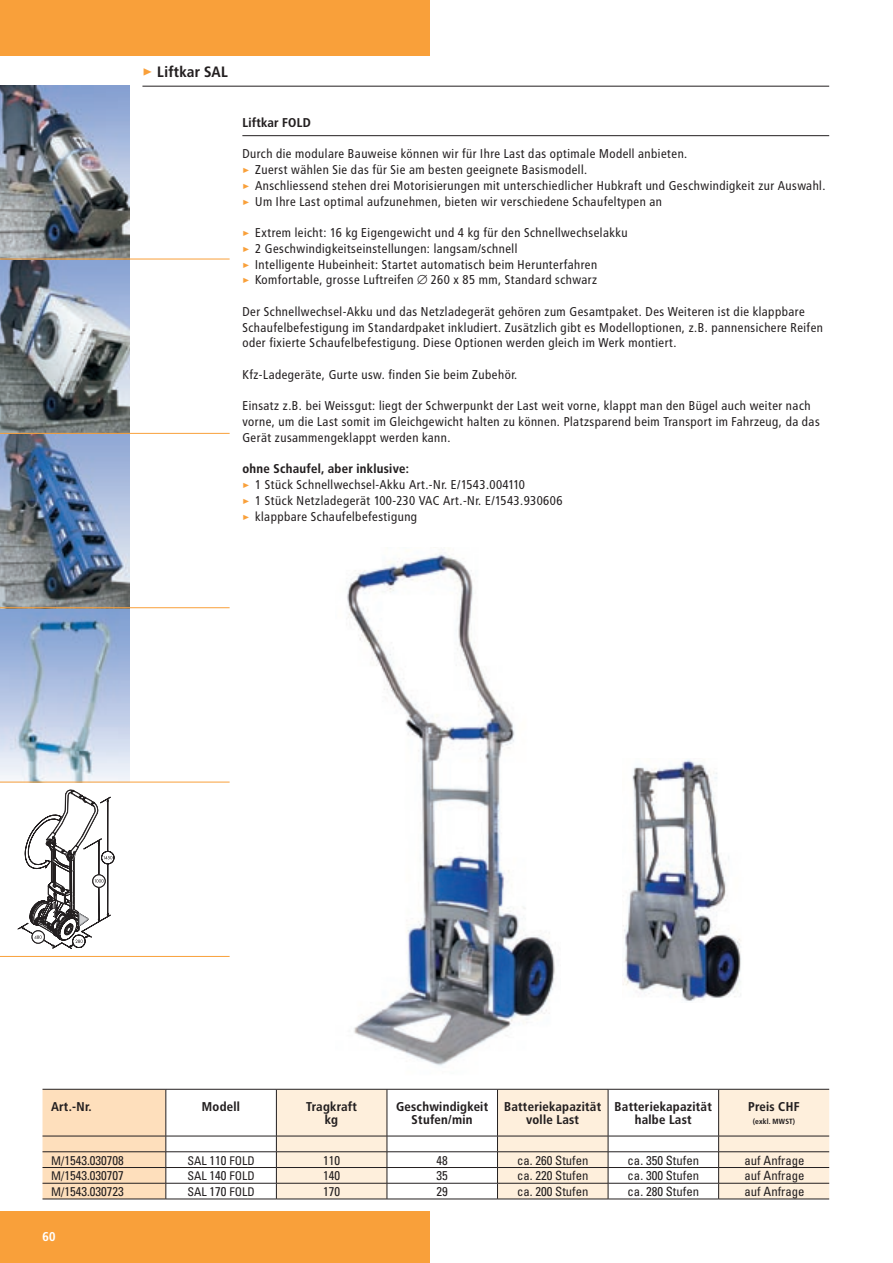
<style>
.page{position:relative;width:893px;height:1263px;background:#fff}
.page>*{position:absolute;margin:0;border:0;box-sizing:border-box;transform-origin:0 0}
.t1{font:700 15px "Transit";color:#231f20}
.t2{font:12.75px/15.8px "Transit";color:#231f20}
.t3{font:condensed 12.75px "Univers";color:#231f20}
.t4{font:700 12.75px/13.5px "Transit";color:#231f20;text-align:center}
.t5{font:700 12.75px "Transit";color:#fff}
.t6{font:condensed 12px "Univers";color:#231f20}
.t7{font:700 7.5px "Transit";color:#231f20}
.s1{font-size:18px;color:#f9a03a}
.s2{font-weight:700;color:#f9a03a}
.s3{font-weight:700}
.s4{font-size:12px}
.s5{font-size:12.75px}
</style>
<div class="page">
<div style="left:0;top:0;width:429px;height:55px;background:#f9a03a"></div>
<div style="left:0;top:1212px;width:429px;height:51px;background:#f9a03a"></div>
<hr style="left:0;top:956px;width:230px;height:1px;background:#f9a03a">
<img style="left:0;top:608px;width:130px;height:174px">
<svg style="left:18px;top:789px;width:97px;height:160px"></svg>
<img style="left:0;top:434px;width:130px;height:173px">
<svg style="left:0;top:260px;width:130px;height:173px;background:#7e8893"></svg>
<img style="left:0;top:85px;width:130px;height:174px">
<hr style="left:0;top:259px;width:230px;height:1px;background:#f9a03a">
<hr style="left:0;top:433px;width:230px;height:1px;background:#f9a03a">
<hr style="left:0;top:607px;width:230px;height:1px;background:#f9a03a">
<hr style="left:0;top:782px;width:230px;height:1px;background:#f9a03a">
<img style="left:623px;top:759px;width:118px;height:242px">
<img style="left:347px;top:552px;width:208px;height:514px">
<hr style="left:142px;top:86px;width:687px;height:1px;background:#231f20">
<svg style="left:167px;top:1090px;width:109px;height:109px"></svg>
<svg style="left:277px;top:1090px;width:552px;height:109px;fill:#feefdc"></svg>
<hr style="left:166px;top:1089px;width:110px;height:1px;background:#231f20">
<hr style="left:276px;top:1089px;width:111px;height:1px;background:#231f20">
<hr style="left:387px;top:1089px;width:110px;height:1px;background:#231f20">
<hr style="left:497px;top:1089px;width:111px;height:1px;background:#231f20">
<hr style="left:608px;top:1089px;width:111px;height:1px;background:#231f20">
<hr style="left:719px;top:1089px;width:110px;height:1px;background:#231f20">
<hr style="left:719px;top:1136px;width:110px;height:1px;background:#231f20">
<hr style="left:719px;top:1151px;width:110px;height:1px;background:#231f20">
<hr style="left:719px;top:1167px;width:110px;height:1px;background:#231f20">
<hr style="left:719px;top:1183px;width:110px;height:1px;background:#231f20">
<hr style="left:276px;top:1089px;width:1px;height:47px;background:#231f20">
<hr style="left:387px;top:1089px;width:1px;height:47px;background:#231f20">
<hr style="left:497px;top:1089px;width:1px;height:47px;background:#231f20">
<hr style="left:608px;top:1089px;width:1px;height:47px;background:#231f20">
<hr style="left:166px;top:1136px;width:110px;height:1px;background:#231f20">
<hr style="left:276px;top:1136px;width:111px;height:1px;background:#231f20">
<hr style="left:387px;top:1136px;width:110px;height:1px;background:#231f20">
<hr style="left:497px;top:1136px;width:111px;height:1px;background:#231f20">
<hr style="left:608px;top:1136px;width:111px;height:1px;background:#231f20">
<hr style="left:166px;top:1151px;width:110px;height:1px;background:#231f20">
<hr style="left:276px;top:1151px;width:111px;height:1px;background:#231f20">
<hr style="left:387px;top:1151px;width:110px;height:1px;background:#231f20">
<hr style="left:497px;top:1151px;width:111px;height:1px;background:#231f20">
<hr style="left:608px;top:1151px;width:111px;height:1px;background:#231f20">
<hr style="left:166px;top:1167px;width:110px;height:1px;background:#231f20">
<hr style="left:276px;top:1167px;width:111px;height:1px;background:#231f20">
<hr style="left:387px;top:1167px;width:110px;height:1px;background:#231f20">
<hr style="left:497px;top:1167px;width:111px;height:1px;background:#231f20">
<hr style="left:608px;top:1167px;width:111px;height:1px;background:#231f20">
<hr style="left:166px;top:1183px;width:110px;height:1px;background:#231f20">
<svg style="left:43px;top:1089px;width:124px;height:110px;background:#f1d4b3"></svg>
<hr style="left:276px;top:1183px;width:111px;height:1px;background:#231f20">
<svg style="left:276px;top:1136px;width:1px;height:63px"></svg>
<hr style="left:387px;top:1183px;width:110px;height:1px;background:#231f20">
<svg style="left:387px;top:1136px;width:1px;height:63px"></svg>
<hr style="left:497px;top:1183px;width:111px;height:1px;background:#231f20">
<svg style="left:497px;top:1136px;width:1px;height:63px"></svg>
<hr style="left:608px;top:1183px;width:111px;height:1px;background:#231f20">
<hr style="left:718px;top:1089px;width:1px;height:47px;background:#231f20">
<svg style="left:608px;top:1136px;width:1px;height:63px"></svg>
<svg style="left:718px;top:1136px;width:1px;height:63px"></svg>
<hr style="left:43px;top:1199px;width:123px;height:1px;background:#231f20">
<hr style="left:166px;top:1199px;width:110px;height:1px;background:#231f20">
<hr style="left:276px;top:1199px;width:111px;height:1px;background:#231f20">
<hr style="left:387px;top:1199px;width:110px;height:1px;background:#231f20">
<hr style="left:497px;top:1199px;width:111px;height:1px;background:#231f20">
<hr style="left:608px;top:1199px;width:111px;height:1px;background:#231f20">
<hr style="left:719px;top:1199px;width:110px;height:1px;background:#231f20">
<hr style="left:242px;top:135px;width:587px;height:1px;background:#231f20">
<p class="t1" style="left:142px;top:63px;width:87px"><span class="s1">&gt;</span> Liftkar SAL</p>
<p class="t4" style="left:242px;top:116px;width:70px">Liftkar FOLD</p>
<p class="t2" style="left:242px;top:146px;width:585px">Durch die modulare Bauweise können wir für Ihre Last das optimale Modell anbieten.<br><span class="s2">&gt;</span> Zuerst wählen Sie das für Sie am besten geeignete Basismodell.<br><span class="s2">&gt;</span> Anschliessend stehen drei Motorisierungen mit unterschiedlicher Hubkraft und Geschwindigkeit zur Auswahl. <span class="s2">&gt;</span> Um Ihre Last optimal aufzunehmen, bieten wir verschiedene Schaufeltypen an</p>
<p class="t2" style="left:242px;top:225px;width:387px"><span class="s2">&gt;</span> Extrem leicht: 16 kg Eigengewicht und 4 kg für den Schnellwechselakku <span class="s2">&gt;</span> 2 Geschwindigkeitseinstellungen: langsam/schnell<br><span class="s2">&gt;</span> Intelligente Hubeinheit: Startet automatisch beim Herunterfahren<br><span class="s2">&gt;</span> Komfortable, grosse Luftreifen ∅ 260 x 85 mm, Standard schwarz</p>
<p class="t2" style="left:242px;top:304px;width:583px">Der Schnellwechsel-Akku und das Netzladegerät gehören zum Gesamtpaket. Des Weiteren ist die klappbare<br>Schaufelbefestigung im Standardpaket inkludiert. Zusätzlich gibt es Modelloptionen, z.B. pannensichere Reifen oder fixierte Schaufelbefestigung. Diese Optionen werden gleich im Werk montiert.</p>
<p class="t2" style="left:242px;top:367px;width:277px">Kfz-Ladegeräte, Gurte usw. finden Sie beim Zubehör.</p>
<p class="t2" style="left:242px;top:398px;width:579px">Einsatz z.B. bei Weissgut: liegt der Schwerpunkt der Last weit vorne, klappt man den Bügel auch weiter nach vorne, um die Last somit im Gleichgewicht halten zu können. Platzsparend beim Transport im Fahrzeug, da das<br>Gerät zusammengeklappt werden kann.</p>
<p class="t2" style="left:242px;top:461px;width:322px"><span class="s3">ohne Schaufel, aber inklusive:<br></span><span class="s2">&gt;</span> 1 Stück Schnellwechsel-Akku Art.-Nr. E/1543.004110<br><span class="s2">&gt;</span> 1 Stück Netzladegerät 100-230 VAC Art.-Nr. E/1543.930606 <span class="s2">&gt;</span> klappbare Schaufelbefestigung</p>
<p class="t4" style="left:51px;top:1099px;width:42px">Art.-Nr.</p>
<p class="t4" style="left:202px;top:1099px;width:40px">Modell</p>
<p class="t4" style="left:306px;top:1099px;width:53px">Tragkraft kg</p>
<p class="t4" style="left:396px;top:1099px;width:94px">Geschwindigkeit<br>Stufen/min</p>
<p class="t4" style="left:504px;top:1099px;width:99px">Batteriekapazität volle Last</p>
<p class="t4" style="left:615px;top:1099px;width:99px">Batteriekapazität halbe Last</p>
<p class="t4" style="left:748px;top:1099px;width:53px">Preis CHF</p>
<p class="t7" style="left:753px;top:1117px;width:44px">(exkl. MWST)</p>
<p class="t3" style="left:51px;top:1152px;width:74px"><span class="s4">M/</span>1543.030708</p>
<p class="t6" style="left:187px;top:1153px;width:69px">SAL <span class="s5">110</span> FOLD</p>
<p class="t3" style="left:323px;top:1152px;width:18px">110</p>
<p class="t3" style="left:437px;top:1152px;width:13px">48</p>
<p class="t3" style="left:517px;top:1152px;width:73px">ca. 260 Stufen</p>
<p class="t3" style="left:628px;top:1152px;width:73px">ca. 350 Stufen</p>
<p class="t3" style="left:744px;top:1152px;width:62px">auf Anfrage</p>
<p class="t3" style="left:51px;top:1168px;width:74px"><span class="s4">M/</span>1543.030707</p>
<p class="t6" style="left:187px;top:1168px;width:69px">SAL <span class="s5">140</span> FOLD</p>
<p class="t3" style="left:323px;top:1168px;width:18px">140</p>
<p class="t3" style="left:437px;top:1168px;width:13px">35</p>
<p class="t3" style="left:517px;top:1168px;width:73px">ca. 220 Stufen</p>
<p class="t3" style="left:628px;top:1168px;width:73px">ca. 300 Stufen</p>
<p class="t3" style="left:744px;top:1168px;width:62px">auf Anfrage</p>
<p class="t3" style="left:51px;top:1183px;width:74px"><span class="s4">M/</span>1543.030723</p>
<p class="t6" style="left:187px;top:1184px;width:69px">SAL <span class="s5">170</span> FOLD</p>
<p class="t3" style="left:323px;top:1183px;width:18px">170</p>
<p class="t3" style="left:437px;top:1183px;width:13px">29</p>
<p class="t3" style="left:517px;top:1183px;width:73px">ca. 200 Stufen</p>
<p class="t3" style="left:628px;top:1183px;width:73px">ca. 280 Stufen</p>
<p class="t3" style="left:744px;top:1183px;width:62px">auf Anfrage</p>
<p class="t5" style="left:43px;top:1228px;width:15px">60</p>
</div>
